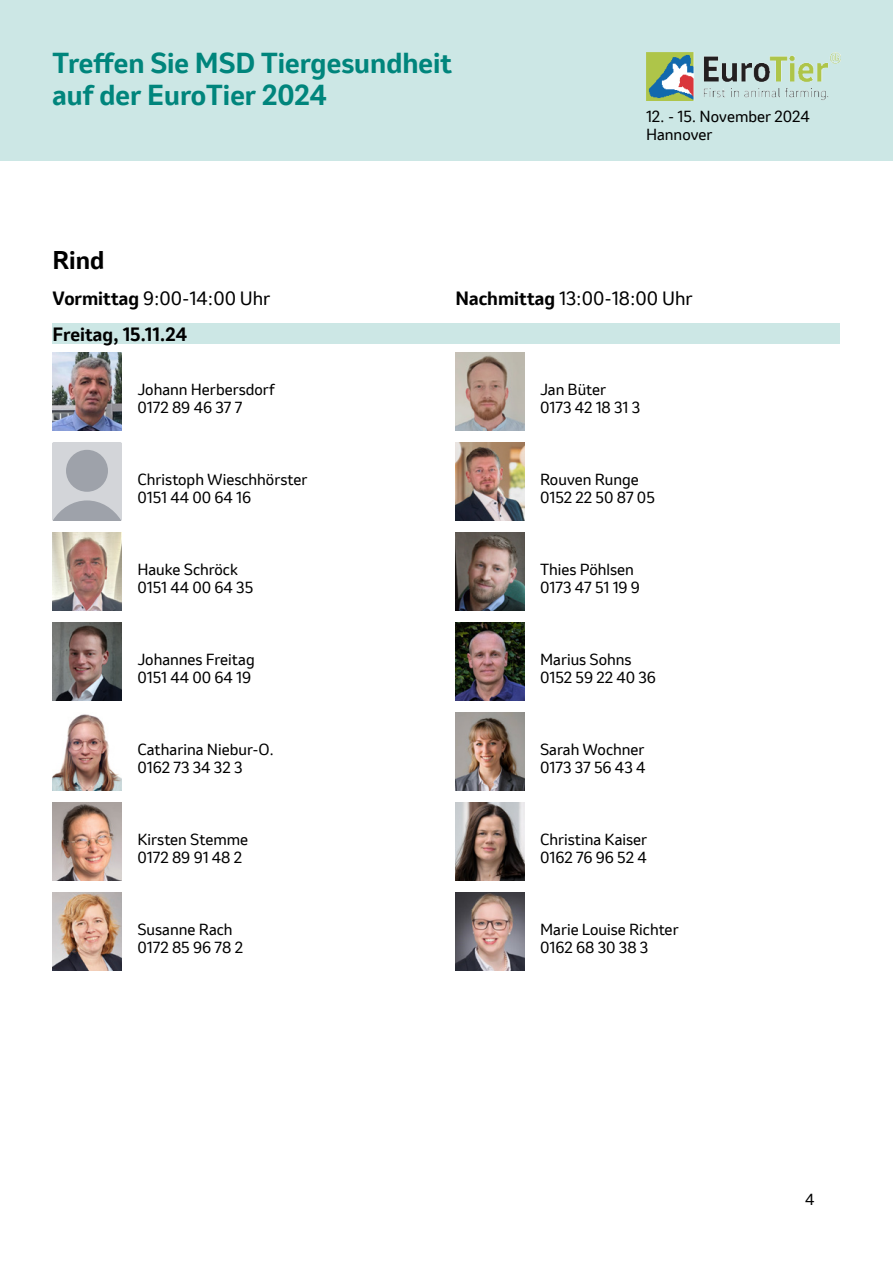
<style>
.page{position:relative;width:893px;height:1263px;background:#fff}
.page>*{position:absolute;margin:0;border:0;box-sizing:border-box;transform-origin:0 0}
.t1{font:700 27px/32.4px "Invention";color:#00857c}
.t2{font:700 24px "Invention";color:#000}
.t3{font:18px "Invention";color:#000}
.t4{font:700 18px "Invention";color:#000}
.t5{font:15px/18px "Invention";color:#000}
.s1{font-weight:700}
</style>
<div class="page">
<div style="left:0;top:0;width:893px;height:160px;background:#cce7e5"></div>
<img style="left:646px;top:53px;width:194px;height:47px">
<img style="left:52px;top:352px;width:70px;height:78px">
<svg style="left:52px;top:443px;width:70px;height:77px;background:#c6c9ce"></svg>
<div style="left:66px;top:450px;width:42px;height:42px;background:#9ea2aa;border-radius:50%"></div>
<img style="left:52px;top:532px;width:70px;height:78px">
<img style="left:52px;top:622px;width:70px;height:78px">
<img style="left:52px;top:714px;width:70px;height:76px">
<img style="left:52px;top:802px;width:70px;height:79px">
<img style="left:52px;top:893px;width:70px;height:78px">
<img style="left:455px;top:352px;width:69px;height:78px">
<img style="left:455px;top:443px;width:69px;height:77px">
<img style="left:455px;top:532px;width:69px;height:78px">
<img style="left:455px;top:622px;width:69px;height:78px">
<img style="left:455px;top:713px;width:69px;height:77px">
<img style="left:455px;top:802px;width:69px;height:79px">
<img style="left:455px;top:893px;width:69px;height:78px">
<div style="left:52px;top:323px;width:788px;height:21px;background:#cce7e5"></div>
<h1 class="t1" style="left:52px;top:47px;width:401px">Treffen Sie MSD Tiergesundheit auf der EuroTier 2024</h1>
<p class="t5" style="left:646px;top:108px;width:165px">12. - 15. November 2024<br>Hannover</p>
<h2 class="t2" style="left:52px;top:242px;width:54px">Rind</h2>
<p class="t3" style="left:52px;top:285px;width:220px"><span class="s1">Vormittag</span> 9:00-14:00 Uhr</p>
<p class="t3" style="left:455px;top:285px;width:239px"><span class="s1">Nachmittag</span> 13:00-18:00 Uhr</p>
<p class="t4" style="left:52px;top:321px;width:136px">Freitag, 15.11.24</p>
<p class="t5" style="left:137px;top:380px;width:139px">Johann Herbersdorf<br>0172 89 46 37 7</p>
<p class="t5" style="left:540px;top:380px;width:102px">Jan Büter<br>0173 42 18 31 3</p>
<p class="t5" style="left:137px;top:470px;width:172px">Christoph Wieschhörster<br>0151 44 00 64 16</p>
<p class="t5" style="left:540px;top:470px;width:116px">Rouven Runge<br>0152 22 50 87 05</p>
<p class="t5" style="left:137px;top:560px;width:117px">Hauke Schröck<br>0151 44 00 64 35</p>
<p class="t5" style="left:540px;top:560px;width:101px">Thies Pöhlsen<br>0173 47 51 19 9</p>
<p class="t5" style="left:137px;top:650px;width:119px">Johannes Freitag<br>0151 44 00 64 19</p>
<p class="t5" style="left:540px;top:650px;width:117px">Marius Sohns<br>0152 59 22 40 36</p>
<p class="t5" style="left:137px;top:740px;width:138px">Catharina Niebur-O.<br>0162 73 34 32 3</p>
<p class="t5" style="left:540px;top:740px;width:107px">Sarah Wochner<br>0173 37 56 43 4</p>
<p class="t5" style="left:137px;top:830px;width:112px">Kirsten Stemme<br>0172 89 91 48 2</p>
<p class="t5" style="left:540px;top:830px;width:109px">Christina Kaiser<br>0162 76 96 52 4</p>
<p class="t5" style="left:137px;top:920px;width:107px">Susanne Rach<br>0172 85 96 78 2</p>
<p class="t5" style="left:540px;top:920px;width:140px">Marie Louise Richter<br>0162 68 30 38 3</p>
<p class="t5" style="left:805px;top:1190px;width:11px">4</p>
</div>
